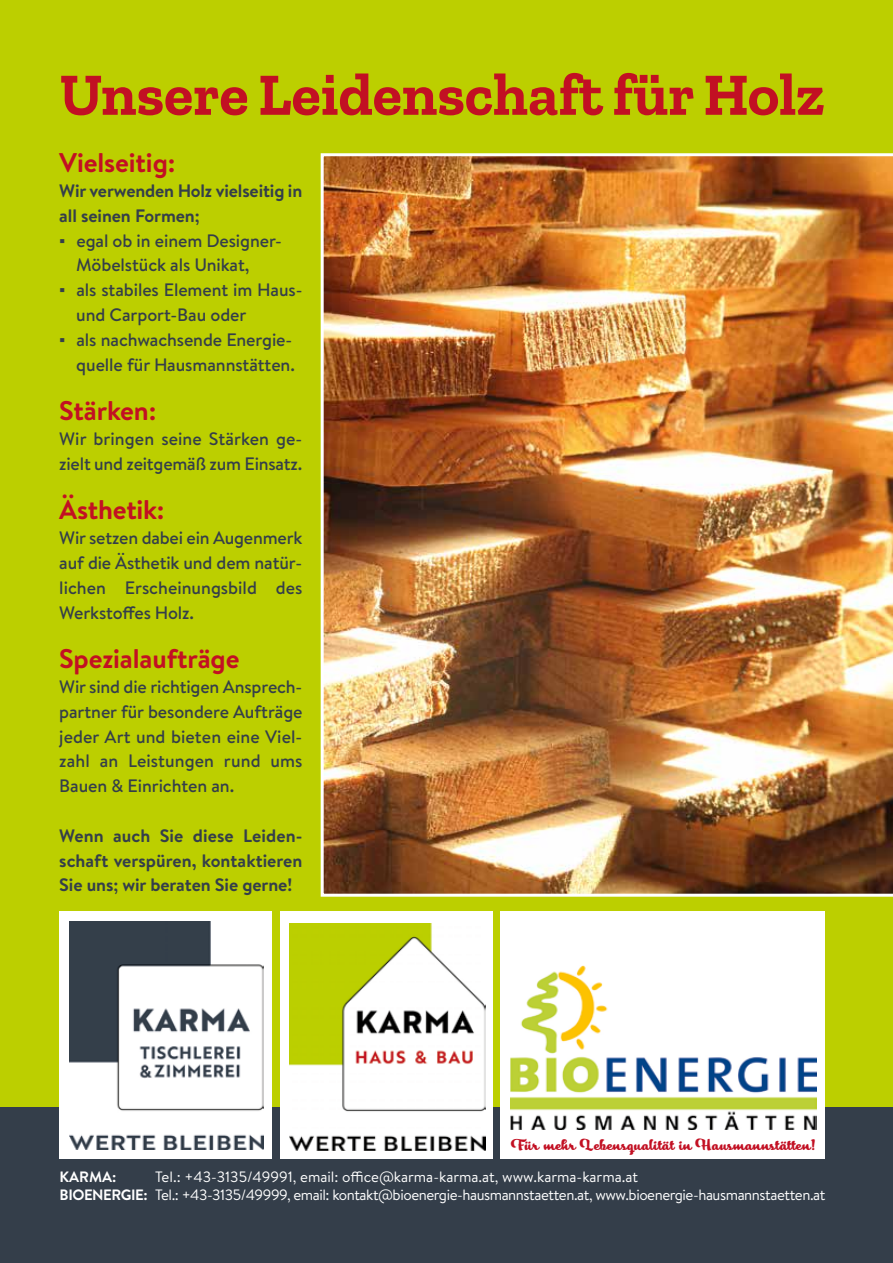
<style>
.page{position:relative;width:893px;height:1263px;background:#bccf00}
.page>*{position:absolute;margin:0;border:0;box-sizing:border-box;transform-origin:0 0}
.t1{font:700 60px "Zilla Slab";color:#c21023}
.t2{font:700 27px "Brandon Text";letter-spacing:-.005em;color:#c21023}
.t3{font:500 18px/24.8px "Brandon Text";letter-spacing:-.005em;color:#343e4a}
.t4{font:700 18px/24.8px "Brandon Text";letter-spacing:-.005em;color:#343e4a}
.t5{font:15px/18px "Brandon Text";letter-spacing:-.03em;color:#fff}
.t6{font:15px "Merengue Script";color:#c21023}
.t7{font:700 15px "Brandon Text";color:#fff}
.s1{font-family:"Times New Roman";font-weight:400}
.s2{font-weight:700}
</style>
<div class="page">
<div style="left:0;top:1107px;width:893px;height:156px;background:#343e4a"></div>
<div style="left:60px;top:911px;width:212px;height:248px;background:#fff"></div>
<img style="left:69px;top:921px;width:195px;height:229px">
<div style="left:280px;top:911px;width:213px;height:248px;background:#fff"></div>
<img style="left:290px;top:923px;width:195px;height:228px">
<div style="left:500px;top:911px;width:325px;height:248px;background:#fff"></div>
<img style="left:510px;top:966px;width:307px;height:164px">
<img style="left:321px;top:153px;width:572px;height:744px">
<h1 class="t1" style="left:60px;top:60px;width:767px">Unsere Leidenschaft für Holz</h1>
<h2 class="t2" style="left:59px;top:144px;width:118px">Vielseitig:</h2>
<p class="t4" style="left:59px;top:178px;width:245px">Wir verwenden Holz vielseitig in all seinen Formen;</p>
<p class="t3" style="left:76px;top:228px;width:207px;text-indent:-17px"><span class="s1">▪</span> egal ob in einem Designer-<br>Möbelstück als Unikat,</p>
<p class="t3" style="left:76px;top:277px;width:228px;text-indent:-17px"><span class="s1">▪</span> als stabiles Element im Haus&shy;und Carport-Bau oder</p>
<p class="t3" style="left:59px;top:327px;width:237px;text-align:right"><span class="s1">▪</span> als nachwachsende Energie&shy;quelle für Hausmannstätten.</p>
<h2 class="t2" style="left:59px;top:392px;width:99px">Stärken:</h2>
<p class="t3" style="left:59px;top:426px;width:245px">Wir bringen seine Stärken ge&shy;zielt und zeitgemäß zum Einsatz.</p>
<h2 class="t2" style="left:59px;top:491px;width:107px">Ästhetik:</h2>
<p class="t3" style="left:59px;top:525px;width:245px;text-align:justify">Wir setzen dabei ein Augenmerk auf die Ästhetik und dem natür&shy;lichen Erscheinungsbild des Werkstoffes Holz.</p>
<h2 class="t2" style="left:59px;top:640px;width:182px">Spezialaufträge</h2>
<p class="t3" style="left:59px;top:674px;width:245px;text-align:justify">Wir sind die richtigen Ansprech&shy;partner für besondere Aufträge jeder Art und bieten eine Viel&shy;zahl an Leistungen rund ums Bauen &amp; Einrichten an.</p>
<p class="t4" style="left:59px;top:823px;width:245px;text-align:justify">Wenn auch Sie diese Leiden&shy;schaft verspüren, kontaktieren Sie uns; wir beraten Sie gerne!</p>
<p class="t6" style="left:512px;top:1135px;width:306px">Für mehr Lebensqualität in Hausmannstätten!</p>
<p class="t7" style="left:60px;top:1166px;width:58px">KARMA:</p>
<p class="t5" style="left:60px;top:1167px;width:767px;text-indent:96px">Tel.: +43-3135/49991, email: office@karma-karma.at, www.karma-karma.at<br><span class="s2">BIOENERGIE:</span> Tel.: +43-3135/49999, email: kontakt@bioenergie-hausmannstaetten.at, www.bioenergie-hausmannstaetten.at</p>
</div>
